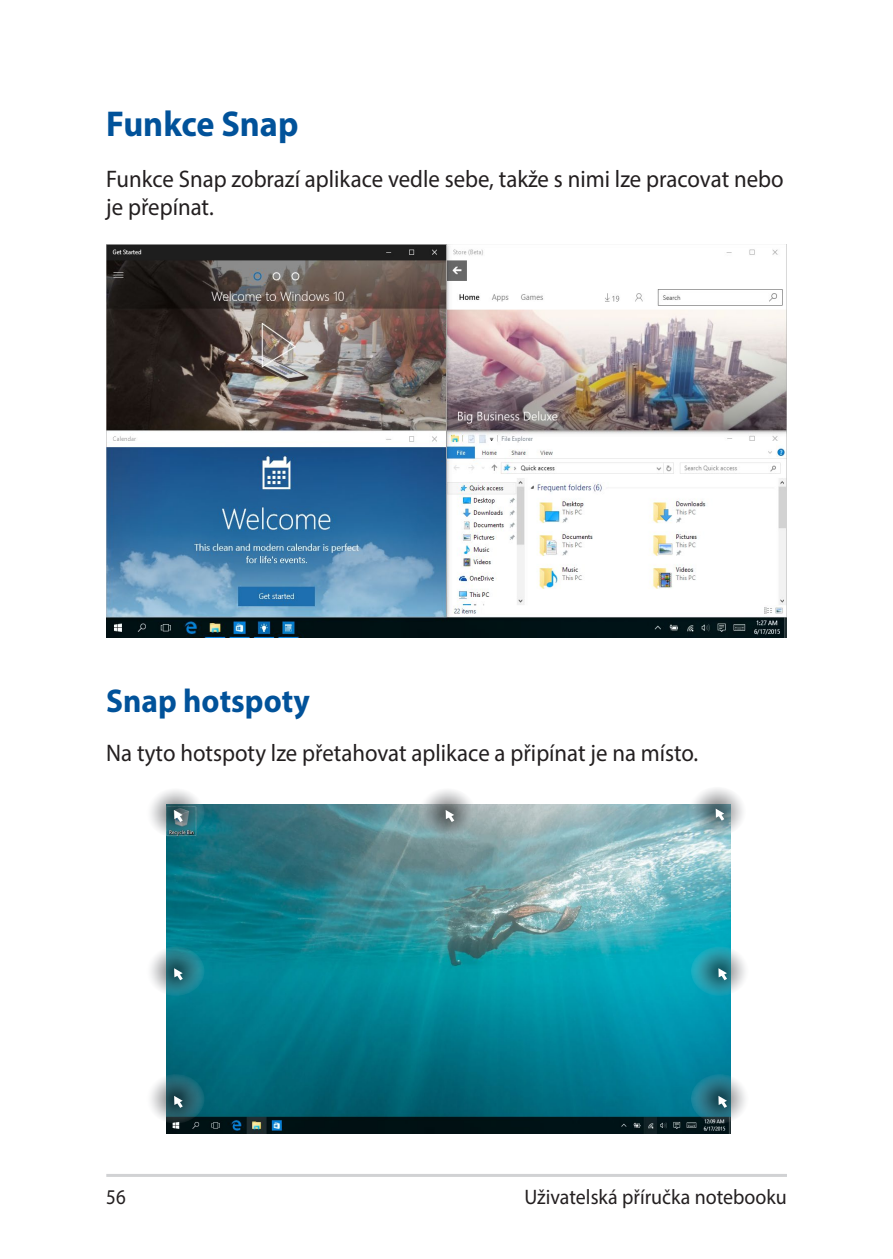
<style>
.page{position:relative;width:893px;height:1259px;background:#fff}
.page>*{position:absolute;margin:0;border:0;box-sizing:border-box;transform-origin:0 0}
.t1{font:700 36px "Myriad Pro";color:#01529a;scale:.95 1}
.t2{font:700 33px "Myriad Pro";color:#01529a;scale:.95 1}
.t3{font:24px/28.8px "Myriad Pro";color:#231f20;scale:.95 1}
.t4{font:21px "Myriad Pro";color:#231f20;scale:.95 1}
.t5{font:21px "Myriad Pro";color:#231f20;scale:.9 1}
</style>
<div class="page">
<hr style="left:106px;top:1174px;width:681px;height:3px;background:#d1d2d4">
<img style="left:106px;top:245px;width:681px;height:392px">
<img style="left:166px;top:805px;width:564px;height:328px">
<svg style="left:147px;top:788px;width:58px;height:49px"></svg>
<svg style="left:174px;top:810px;width:9px;height:12px"></svg>
<svg style="left:418px;top:788px;width:58px;height:49px"></svg>
<svg style="left:446px;top:810px;width:8px;height:12px"></svg>
<svg style="left:688px;top:787px;width:58px;height:49px"></svg>
<svg style="left:716px;top:808px;width:8px;height:12px"></svg>
<svg style="left:147px;top:946px;width:58px;height:50px"></svg>
<svg style="left:174px;top:968px;width:9px;height:12px"></svg>
<svg style="left:691px;top:946px;width:58px;height:50px"></svg>
<svg style="left:718px;top:968px;width:9px;height:12px"></svg>
<svg style="left:147px;top:1074px;width:58px;height:49px"></svg>
<svg style="left:174px;top:1095px;width:9px;height:13px"></svg>
<svg style="left:691px;top:1074px;width:58px;height:49px"></svg>
<svg style="left:718px;top:1095px;width:9px;height:13px"></svg>
<h1 class="t1" style="left:106px;top:101px;width:204px">Funkce Snap</h1>
<p class="t3" style="left:106px;top:164px;width:714px">Funkce Snap zobrazí aplikace vedle sebe, takže s nimi lze pracovat nebo je přepínat.</p>
<h2 class="t2" style="left:106px;top:679px;width:216px">Snap hotspoty</h2>
<p class="t3" style="left:106px;top:738px;width:625px">Na tyto hotspoty lze přetahovat aplikace a připínat je na místo.</p>
<p class="t5" style="left:106px;top:1184px;width:23px">56</p>
<p class="t4" style="left:524px;top:1184px;width:278px">Uživatelská příručka notebooku</p>
</div>
